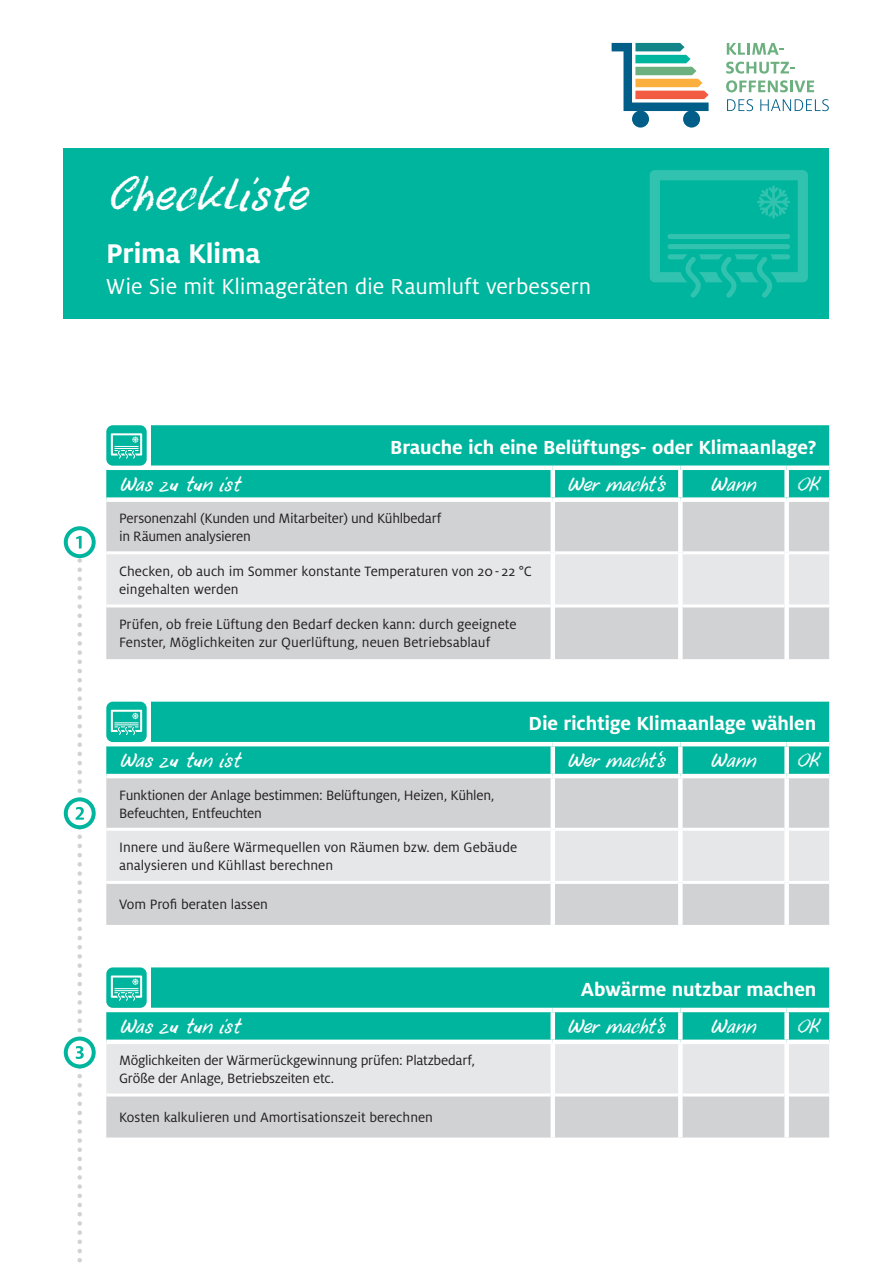
<style>
.page{position:relative;width:893px;height:1263px;background:#fff}
.page>*{position:absolute;margin:0;border:0;box-sizing:border-box;transform-origin:0 0}
.t1{font:italic 45px "DK Uncle Oscar";letter-spacing:-.005em;color:#fff}
.t2{font:700 30px "Milo OT";letter-spacing:-.015em;color:#fff}
.t3{font:24px "Milo OT";letter-spacing:-.005em;color:#fff}
.t4{font:700 21px "Milo OT";letter-spacing:-.005em;color:#fff}
.t5{font:italic 19.5px "DK Uncle Oscar";letter-spacing:-.01em;color:#fff}
.t6{font:15px/18px "Milo OT";color:#231f20}
.t7{font:15px/18px "Milo OT";letter-spacing:-.02em;color:#231f20}
</style>
<div class="page">
<div style="left:64px;top:149px;width:765px;height:170px;background:#00b59d"></div>
<svg style="left:64px;top:526px;width:32px;height:32px"></svg>
<div style="left:68px;top:530px;width:24px;height:24px;background:#fff;border-radius:50%"></div>
<svg style="left:727px;top:43px;width:57px;height:12px"></svg>
<svg style="left:726px;top:62px;width:68px;height:12px"></svg>
<svg style="left:726px;top:80px;width:88px;height:12px"></svg>
<svg style="left:727px;top:99px;width:26px;height:12px"></svg>
<svg style="left:760px;top:99px;width:69px;height:12px"></svg>
<svg style="left:612px;top:43px;width:97px;height:85px"></svg>
<svg style="left:64px;top:797px;width:32px;height:32px"></svg>
<div style="left:68px;top:801px;width:24px;height:24px;background:#fff;border-radius:50%"></div>
<svg style="left:64px;top:1036px;width:32px;height:32px"></svg>
<div style="left:68px;top:1040px;width:24px;height:24px;background:#fff;border-radius:50%"></div>
<svg style="left:76px;top:536px;width:8px;height:727px"></svg>
<div style="left:106px;top:425px;width:723px;height:72px;background:#00b59d"></div>
<div style="left:106px;top:502px;width:723px;height:157px;background:#d1d2d4"></div>
<div style="left:106px;top:554px;width:723px;height:50px;background:#e6e7e9"></div>
<hr style="left:106px;top:551px;width:445px;height:3px;background:#fff">
<hr style="left:555px;top:551px;width:123px;height:3px;background:#fff">
<hr style="left:683px;top:551px;width:101px;height:3px;background:#fff">
<hr style="left:789px;top:551px;width:40px;height:3px;background:#fff">
<hr style="left:106px;top:604px;width:445px;height:3px;background:#fff">
<hr style="left:555px;top:604px;width:123px;height:3px;background:#fff">
<hr style="left:683px;top:604px;width:101px;height:3px;background:#fff">
<hr style="left:789px;top:604px;width:40px;height:3px;background:#fff">
<div style="left:106px;top:465px;width:447px;height:5px;background:#fff"></div>
<div style="left:553px;top:465px;width:127px;height:5px;background:#fff"></div>
<div style="left:680px;top:465px;width:107px;height:5px;background:#fff"></div>
<div style="left:787px;top:465px;width:42px;height:5px;background:#fff"></div>
<hr style="left:551px;top:470px;width:4px;height:27px;background:#fff">
<div style="left:678px;top:470px;width:5px;height:27px;background:#fff"></div>
<div style="left:784px;top:470px;width:5px;height:27px;background:#fff"></div>
<hr style="left:551px;top:502px;width:4px;height:51px;background:#fff">
<div style="left:678px;top:502px;width:5px;height:51px;background:#fff"></div>
<div style="left:784px;top:502px;width:5px;height:51px;background:#fff"></div>
<hr style="left:551px;top:553px;width:4px;height:53px;background:#fff">
<div style="left:678px;top:553px;width:5px;height:53px;background:#fff"></div>
<div style="left:784px;top:553px;width:5px;height:53px;background:#fff"></div>
<hr style="left:551px;top:606px;width:4px;height:53px;background:#fff">
<div style="left:678px;top:606px;width:5px;height:53px;background:#fff"></div>
<div style="left:784px;top:606px;width:5px;height:53px;background:#fff"></div>
<div style="left:106px;top:425px;width:45px;height:45px;background:#fff"></div>
<div style="left:106px;top:425px;width:41px;height:41px;background:#00b59d;border-radius:7px"></div>
<svg style="left:111px;top:433px;width:31px;height:26px"></svg>
<div style="left:106px;top:702px;width:723px;height:72px;background:#00b59d"></div>
<div style="left:106px;top:778px;width:723px;height:147px;background:#d1d2d4"></div>
<div style="left:106px;top:831px;width:723px;height:50px;background:#e6e7e9"></div>
<hr style="left:106px;top:828px;width:445px;height:3px;background:#fff">
<hr style="left:555px;top:828px;width:123px;height:3px;background:#fff">
<hr style="left:683px;top:828px;width:101px;height:3px;background:#fff">
<hr style="left:789px;top:828px;width:40px;height:3px;background:#fff">
<hr style="left:106px;top:881px;width:445px;height:3px;background:#fff">
<hr style="left:555px;top:881px;width:123px;height:3px;background:#fff">
<hr style="left:683px;top:881px;width:101px;height:3px;background:#fff">
<hr style="left:789px;top:881px;width:40px;height:3px;background:#fff">
<hr style="left:106px;top:742px;width:447px;height:4px;background:#fff">
<hr style="left:553px;top:742px;width:127px;height:4px;background:#fff">
<hr style="left:680px;top:742px;width:107px;height:4px;background:#fff">
<hr style="left:787px;top:742px;width:42px;height:4px;background:#fff">
<hr style="left:551px;top:746px;width:4px;height:28px;background:#fff">
<div style="left:678px;top:746px;width:5px;height:28px;background:#fff"></div>
<div style="left:784px;top:746px;width:5px;height:28px;background:#fff"></div>
<hr style="left:551px;top:778px;width:4px;height:51px;background:#fff">
<div style="left:678px;top:778px;width:5px;height:51px;background:#fff"></div>
<div style="left:784px;top:778px;width:5px;height:51px;background:#fff"></div>
<hr style="left:551px;top:829px;width:4px;height:53px;background:#fff">
<div style="left:678px;top:829px;width:5px;height:53px;background:#fff"></div>
<div style="left:784px;top:829px;width:5px;height:53px;background:#fff"></div>
<hr style="left:551px;top:882px;width:4px;height:43px;background:#fff">
<div style="left:678px;top:882px;width:5px;height:43px;background:#fff"></div>
<div style="left:784px;top:882px;width:5px;height:43px;background:#fff"></div>
<div style="left:106px;top:702px;width:45px;height:44px;background:#fff"></div>
<div style="left:106px;top:702px;width:41px;height:40px;background:#00b59d;border-radius:7px"></div>
<svg style="left:111px;top:710px;width:31px;height:25px"></svg>
<div style="left:106px;top:967px;width:723px;height:72px;background:#00b59d"></div>
<svg style="left:106px;top:1044px;width:723px;height:93px;background:#dcdddf"></svg>
<hr style="left:106px;top:1093px;width:445px;height:3px;background:#fff">
<hr style="left:555px;top:1093px;width:123px;height:3px;background:#fff">
<hr style="left:683px;top:1093px;width:101px;height:3px;background:#fff">
<hr style="left:789px;top:1093px;width:40px;height:3px;background:#fff">
<hr style="left:106px;top:1008px;width:447px;height:4px;background:#fff">
<hr style="left:553px;top:1008px;width:127px;height:4px;background:#fff">
<hr style="left:680px;top:1008px;width:107px;height:4px;background:#fff">
<hr style="left:787px;top:1008px;width:42px;height:4px;background:#fff">
<hr style="left:551px;top:1012px;width:4px;height:27px;background:#fff">
<div style="left:678px;top:1012px;width:5px;height:27px;background:#fff"></div>
<div style="left:784px;top:1012px;width:5px;height:27px;background:#fff"></div>
<hr style="left:551px;top:1044px;width:4px;height:51px;background:#fff">
<div style="left:678px;top:1044px;width:5px;height:51px;background:#fff"></div>
<div style="left:784px;top:1044px;width:5px;height:51px;background:#fff"></div>
<hr style="left:551px;top:1095px;width:4px;height:42px;background:#fff">
<div style="left:678px;top:1095px;width:5px;height:42px;background:#fff"></div>
<div style="left:784px;top:1095px;width:5px;height:42px;background:#fff"></div>
<div style="left:106px;top:967px;width:45px;height:45px;background:#fff"></div>
<div style="left:106px;top:967px;width:41px;height:41px;background:#00b59d;border-radius:7px"></div>
<svg style="left:111px;top:975px;width:31px;height:26px"></svg>
<svg style="left:650px;top:170px;width:158px;height:128px"></svg>
<h1 class="t1" style="left:106px;top:167px;width:201px">Checkliste</h1>
<h2 class="t2" style="left:106px;top:236px;width:156px">Prima Klima</h2>
<h3 class="t3" style="left:106px;top:273px;width:486px">Wie Sie mit Klimageräten die Raumluft verbessern</h3>
<h3 class="t4" style="left:390px;top:435px;width:428px">Brauche ich eine Belüftungs- oder Klimaanlage?</h3>
<h3 class="t5" style="left:119px;top:472px;width:122px">Was zu tun ist</h3>
<h3 class="t5" style="left:567px;top:472px;width:99px">Wer macht‘s</h3>
<h3 class="t5" style="left:710px;top:472px;width:47px">Wann</h3>
<h3 class="t5" style="left:795px;top:472px;width:25px">OK</h3>
<p class="t6" style="left:119px;top:510px;width:324px">Personenzahl (Kunden und Mitarbeiter) und Kühlbedarf in Räumen analysieren</p>
<p class="t6" style="left:119px;top:562px;width:414px">Checken, ob auch im Sommer konstante Temperaturen von 20- 22 °C eingehalten werden</p>
<p class="t6" style="left:119px;top:616px;width:399px">Prüfen, ob freie Lüftung den Bedarf decken kann: durch geeignete<br>Fenster, Möglichkeiten zur Querlüftung, neuen Betriebsablauf</p>
<h3 class="t4" style="left:529px;top:712px;width:289px">Die richtige Klimaanlage wählen</h3>
<h3 class="t5" style="left:119px;top:749px;width:122px">Was zu tun ist</h3>
<h3 class="t5" style="left:567px;top:749px;width:99px">Wer macht‘s</h3>
<h3 class="t5" style="left:710px;top:749px;width:47px">Wann</h3>
<h3 class="t5" style="left:795px;top:749px;width:25px">OK</h3>
<p class="t7" style="left:119px;top:786px;width:377px">Funktionen der Anlage bestimmen: Belüftungen, Heizen, Kühlen,<br>Befeuchten, Entfeuchten</p>
<p class="t6" style="left:119px;top:839px;width:400px">Innere und äußere Wärmequellen von Räumen bzw. dem Gebäude analysieren und Kühllast berechnen</p>
<p class="t6" style="left:119px;top:896px;width:150px">Vom Profi beraten lassen</p>
<h3 class="t4" style="left:581px;top:977px;width:237px">Abwärme nutzbar machen</h3>
<h3 class="t5" style="left:119px;top:1014px;width:122px">Was zu tun ist</h3>
<h3 class="t5" style="left:567px;top:1014px;width:99px">Wer macht‘s</h3>
<h3 class="t5" style="left:710px;top:1014px;width:47px">Wann</h3>
<h3 class="t5" style="left:795px;top:1014px;width:25px">OK</h3>
<p class="t7" style="left:119px;top:1052px;width:357px">Möglichkeiten der Wärmerückgewinnung prüfen: Platzbedarf,<br>Größe der Anlage, Betriebszeiten etc.</p>
<p class="t6" style="left:119px;top:1108px;width:316px">Kosten kalkulieren und Amortisationszeit berechnen</p>
</div>
